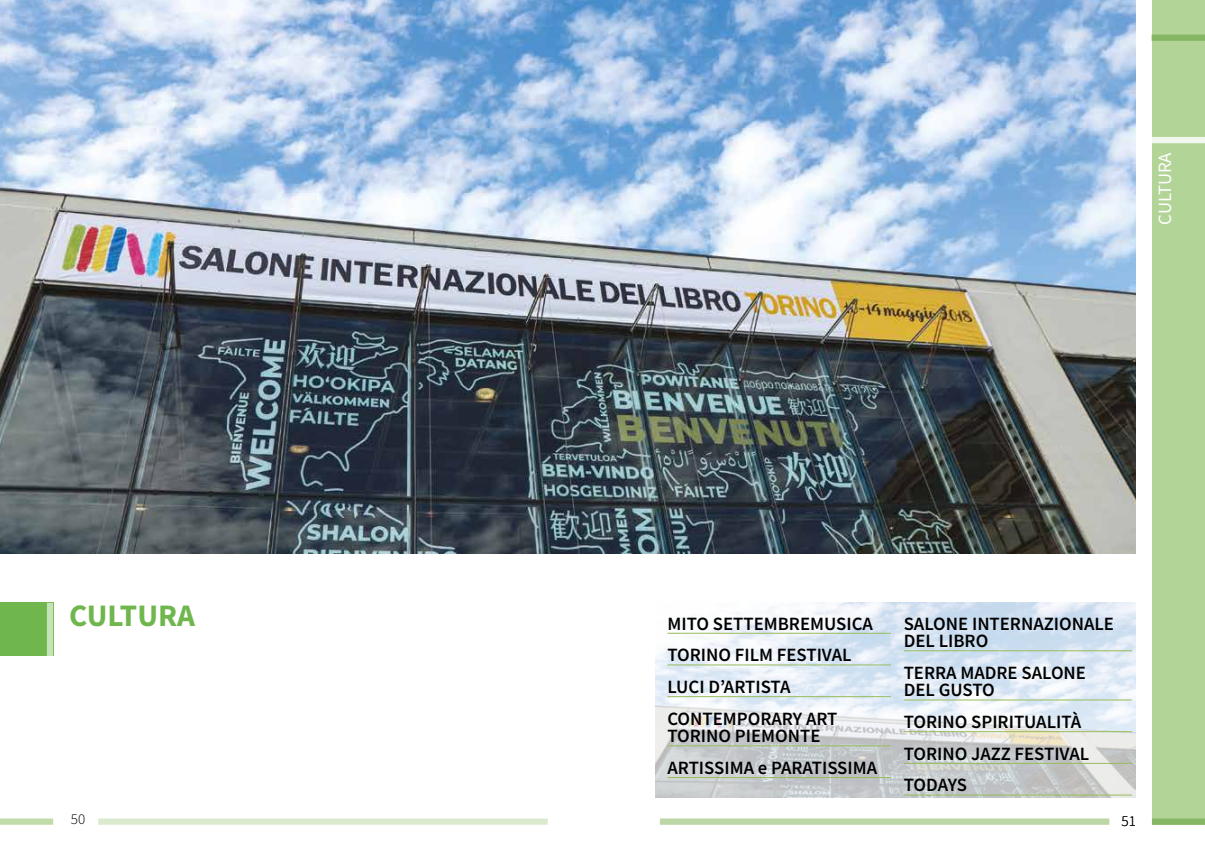
<style>
.page{position:relative;width:1205px;height:851px;background:#fff}
.page>*{position:absolute;margin:0;border:0;box-sizing:border-box;transform-origin:0 0}
.t1{font:700 31.25px "Source Sans Pro";letter-spacing:-.005em;color:#6fb74d}
.t2{font:600 18.75px/31.6px "Source Sans Pro";color:#000}
.t3{font:18.75px "Source Sans Pro";color:#fff}
.t4{font:300 15px "Source Sans Pro";color:#000}
</style>
<div class="page">
<div style="left:1152px;top:0;width:53px;height:824px;background:#b2d497"></div>
<div style="left:1151px;top:35px;width:54px;height:6px;background:#86b664"></div>
<div style="left:1152px;top:818px;width:53px;height:6px;background:#86b664"></div>
<div style="left:660px;top:818px;width:449px;height:6px;background:#bcd6a6"></div>
<img style="left:0;top:0;width:1136px;height:553px">
<img style="left:656px;top:602px;width:480px;height:195px">
<div style="left:98px;top:818px;width:450px;height:6px;background:#dbeace"></div>
<div style="left:0;top:818px;width:53px;height:6px;background:#c1dcaa"></div>
<div style="left:0;top:602px;width:53px;height:54px;background:#6fb74d"></div>
<svg style="left:47px;top:602px;width:6px;height:54px"></svg>
<div style="left:1152px;top:137px;width:53px;height:6px;background:#f2f7ee"></div>
<hr style="left:667px;top:633px;width:224px;height:1px;background:#98bc5c">
<hr style="left:667px;top:664px;width:224px;height:1px;background:#98bc5c">
<hr style="left:667px;top:696px;width:224px;height:1px;background:#98bc5c">
<hr style="left:667px;top:745px;width:224px;height:1px;background:#98bc5c">
<hr style="left:667px;top:777px;width:224px;height:1px;background:#98bc5c">
<hr style="left:904px;top:650px;width:228px;height:1px;background:#98bc5c">
<hr style="left:904px;top:699px;width:228px;height:1px;background:#98bc5c">
<hr style="left:904px;top:731px;width:228px;height:1px;background:#98bc5c">
<hr style="left:904px;top:763px;width:228px;height:1px;background:#98bc5c">
<hr style="left:904px;top:794px;width:228px;height:1px;background:#98bc5c">
<h1 class="t1" style="left:69px;top:594px;width:127px">CULTURA</h1>
<p class="t4" style="left:71px;top:809px;width:16px">50</p>
<p class="t3" style="left:1153px;top:225px;width:74px;rotate:-90deg">CULTURA</p>
<p class="t2" style="left:667px;top:607px;width:207px">MITO SETTEMBREMUSICA<br>TORINO FILM FESTIVAL<br>LUCI D’ARTISTA<br>CONTEMPORARY ART</p>
<p class="t2" style="left:667px;top:719px;width:211px">TORINO PIEMONTE<br>ARTISSIMA e PARATISSIMA</p>
<p class="t2" style="left:904px;top:614px;width:212px;line-height:17.5px">SALONE INTERNAZIONALE<br>DEL LIBRO</p>
<p class="t2" style="left:904px;top:663px;width:184px;line-height:17.5px">TERRA MADRE SALONE<br>DEL GUSTO</p>
<p class="t2" style="left:904px;top:705px;width:187px">TORINO SPIRITUALITÀ<br>TORINO JAZZ FESTIVAL<br>TODAYS</p>
<p class="t4" style="left:1121px;top:811px;width:16px">51</p>
</div>
